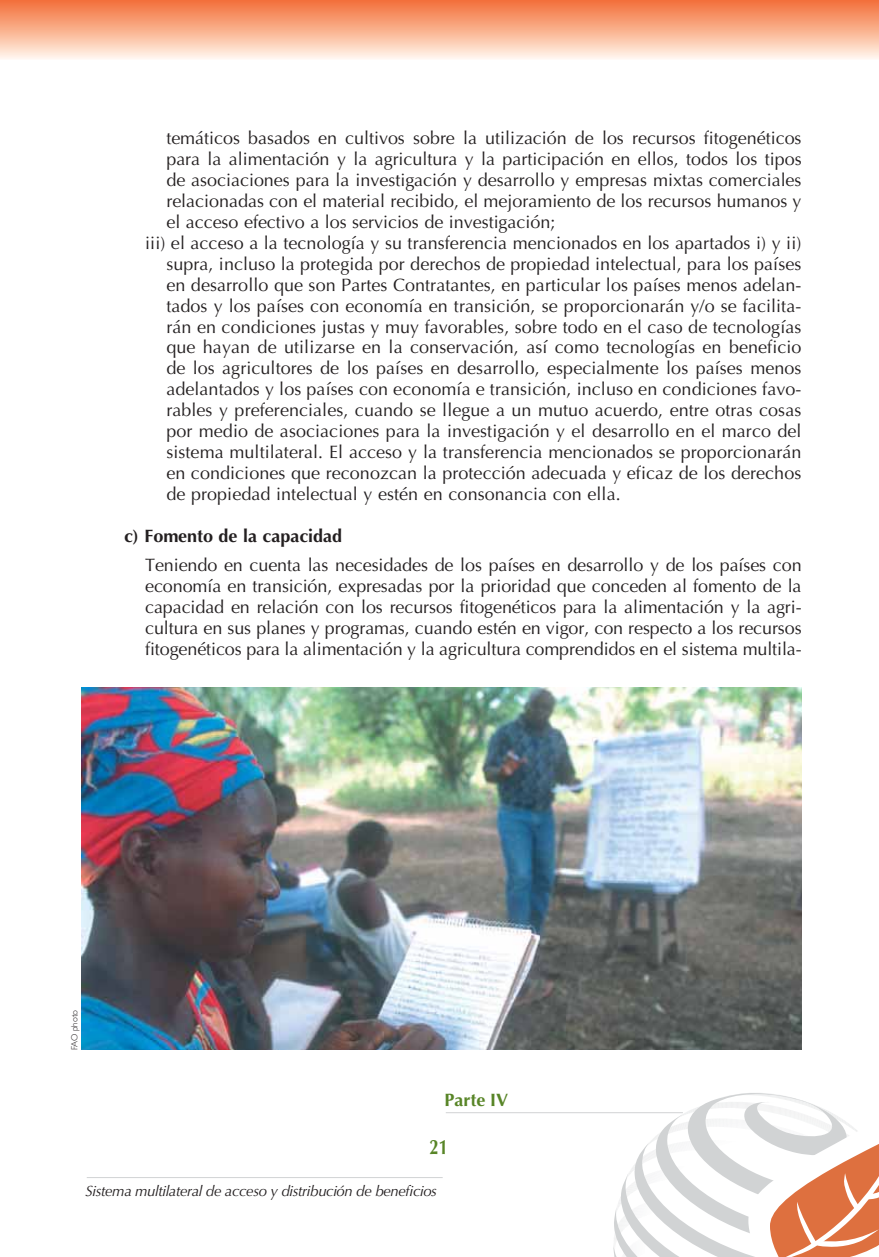
<style>
.page{position:relative;width:879px;height:1257px;background:#fff}
.page>*{position:absolute;margin:0;border:0;box-sizing:border-box;transform-origin:0 0}
.t1{font:700 20.85px "Optima";color:#588527;scale:.8 1}
.t2{font:17.85px/20.9px "Optima";letter-spacing:.005em;color:#231f20;text-align:justify}
.t3{font:700 17.85px "Optima";color:#231f20}
.t4{font:700 17.85px "Optima";color:#588527}
.t5{font:italic 15px "Optima";letter-spacing:-.025em;color:#231f20}
.t6{font:300 9px "Gill Sans";color:#231f20}
</style>
<div class="page">
<svg style="left:613px;top:1093px;width:266px;height:164px"></svg>
<div style="left:0;top:0;width:879px;height:60px;background:linear-gradient(to bottom,#f36e35,#fff5ea)"></div>
<hr style="left:87px;top:1177px;width:355px;height:1px;background:#d1d3d4">
<hr style="left:446px;top:1112px;width:237px;height:1px;background:#d1d3d4">
<img style="left:82px;top:687px;width:719px;height:363px">
<p class="t2" style="left:166px;top:130px;width:636px">temáticos basados en cultivos sobre la utilización de los recursos fitogenéticos</p>
<p class="t2" style="left:166px;top:150px;width:636px">para la alimentación y la agricultura y la participación en ellos, todos los tipos</p>
<p class="t2" style="left:166px;top:171px;width:636px">de asociaciones para la investigación y desarrollo y empresas mixtas comerciales</p>
<p class="t2" style="left:166px;top:192px;width:636px">relacionadas con el material recibido, el mejoramiento de los recursos humanos y</p>
<p class="t2" style="left:166px;top:213px;width:390px">el acceso efectivo a los servicios de investigación;</p>
<p class="t2" style="left:145px;top:234px;width:657px">iii) el acceso a la tecnología y su transferencia mencionados en los apartados i) y ii)</p>
<p class="t2" style="left:166px;top:255px;width:636px">supra, incluso la protegida por derechos de propiedad intelectual, para los países</p>
<p class="t2" style="left:166px;top:276px;width:636px">en desarrollo que son Partes Contratantes, en particular los países menos adelan-</p>
<p class="t2" style="left:166px;top:297px;width:636px">tados y los países con economía en transición, se proporcionarán y/o se facilita-</p>
<p class="t2" style="left:166px;top:318px;width:636px">rán en condiciones justas y muy favorables, sobre todo en el caso de tecnologías</p>
<p class="t2" style="left:166px;top:339px;width:636px">que hayan de utilizarse en la conservación, así como tecnologías en beneficio</p>
<p class="t2" style="left:166px;top:360px;width:636px">de los agricultores de los países en desarrollo, especialmente los países menos</p>
<p class="t2" style="left:166px;top:380px;width:636px">adelantados y los países con economía e transición, incluso en condiciones favo-</p>
<p class="t2" style="left:166px;top:401px;width:636px">rables y preferenciales, cuando se llegue a un mutuo acuerdo, entre otras cosas</p>
<p class="t2" style="left:166px;top:422px;width:636px">por medio de asociaciones para la investigación y el desarrollo en el marco del</p>
<p class="t2" style="left:166px;top:443px;width:636px">sistema multilateral. El acceso y la transferencia mencionados se proporcionarán</p>
<p class="t2" style="left:166px;top:464px;width:636px">en condiciones que reconozcan la protección adecuada y eficaz de los derechos</p>
<p class="t2" style="left:166px;top:485px;width:456px">de propiedad intelectual y estén en consonancia con ella.</p>
<p class="t3" style="left:124px;top:528px;width:220px">c) Fomento de la capacidad</p>
<p class="t2" style="left:145px;top:556px;width:658px">Teniendo en cuenta las necesidades de los países en desarrollo y de los países con economía en transición, expresadas por la prioridad que conceden al fomento de la capacidad en relación con los recursos fitogenéticos para la alimentación y la agri&shy;cultura en sus planes y programas, cuando estén en vigor, con respecto a los recursos fitogenéticos para la alimentación y la agricultura comprendidos en el sistema multila-</p>
<p class="t6" style="left:71px;top:1050px;width:42px;rotate:-90deg">FAO photo</p>
<p class="t4" style="left:444px;top:1093px;width:65px">Parte IV</p>
<p class="t1" style="left:429px;top:1138px;width:25px">21</p>
<p class="t5" style="left:85px;top:1184px;width:353px">Sistema multilateral de acceso y distribución de beneficios</p>
</div>
